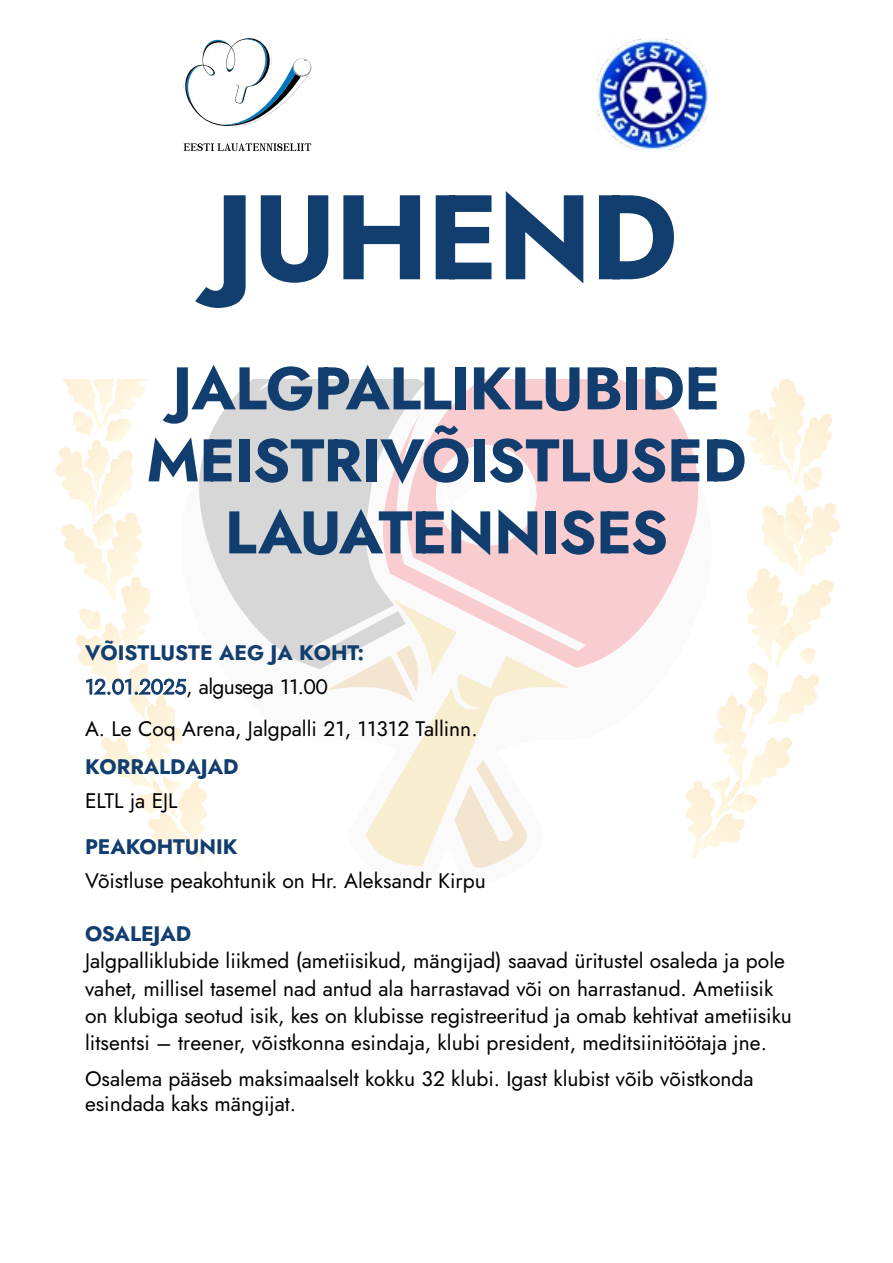
<style>
.page{position:relative;width:893px;height:1263px;background:#fff}
.page>*{position:absolute;margin:0;border:0;box-sizing:border-box;transform-origin:0 0}
.t1{font:120px "Jost";letter-spacing:-.015em;color:#123e6f}
.t2{font:60px/72px "Jost";letter-spacing:-.01em;color:#123e6f;text-align:center}
.t3{font:21px/27.3px "Jost";color:#000}
.t4{font:21px/33.8px "Jost";letter-spacing:-.005em;color:#123e6f}
.s1{color:#000}
</style>
<div class="page">
<svg style="left:717px;top:379px;width:123px;height:468px"></svg>
<svg style="left:55px;top:379px;width:126px;height:468px"></svg>
<svg style="left:181px;top:730px;width:536px;height:128px"></svg>
<svg style="left:199px;top:379px;width:174px;height:290px;fill:#d7d7d7"></svg>
<svg style="left:373px;top:379px;width:326px;height:289px;fill:#f9cdd0"></svg>
<div style="left:436px;top:445px;width:100px;height:101px;background:#fafafa;border-radius:50%"></div>
<svg style="left:443px;top:450px;width:86px;height:87px"></svg>
<svg style="left:327px;top:599px;width:243px;height:269px"></svg>
<svg style="left:184px;top:143px;width:127px;height:8px"></svg>
<svg style="left:183px;top:38px;width:128px;height:89px"></svg>
<img style="left:597px;top:38px;width:111px;height:112px">
<h1 class="t1" style="left:215px;top:156px;width:465px">JUHEND</h1>
<h2 class="t2" style="left:146px;top:353px;width:602px">JALGPALLIKLUBIDE<br>MEISTRIVÕISTLUSED<br>LAUATENNISES</h2>
<p class="t4" style="left:85px;top:636px;width:281px">VÕISTLUSTE AEG JA KOHT:<br>12.01.2025<span class="s1">, algusega 11.00</span></p>
<p class="t3" style="left:85px;top:715px;width:394px">A. Le Coq Arena, Jalgpalli 21, 11312 Tallinn.</p>
<p class="t4" style="left:85px;top:750px;width:155px">KORRALDAJAD</p>
<p class="t3" style="left:85px;top:787px;width:94px">ELTL ja EJL</p>
<p class="t4" style="left:85px;top:830px;width:154px">PEAKOHTUNIK</p>
<p class="t3" style="left:85px;top:867px;width:402px">Võistluse peakohtunik on Hr. Aleksandr Kirpu</p>
<p class="t4" style="left:85px;top:917px;width:108px">OSALEJAD</p>
<p class="t3" style="left:85px;top:947px;width:708px">Jalgpalliklubide liikmed (ametiisikud, mängijad) saavad üritustel osaleda ja pole vahet, millisel tasemel nad antud ala harrastavad või on harrastanud. Ametiisik on klubiga seotud isik, kes on klubisse registreeritud ja omab kehtivat ametiisiku litsentsi – treener, võistkonna esindaja, klubi president, meditsiinitöötaja jne.</p>
<p class="t3" style="left:85px;top:1066px;width:670px;line-height:25.2px">Osalema pääseb maksimaalselt kokku 32 klubi. Igast klubist võib võistkonda esindada kaks mängijat.</p>
</div>
